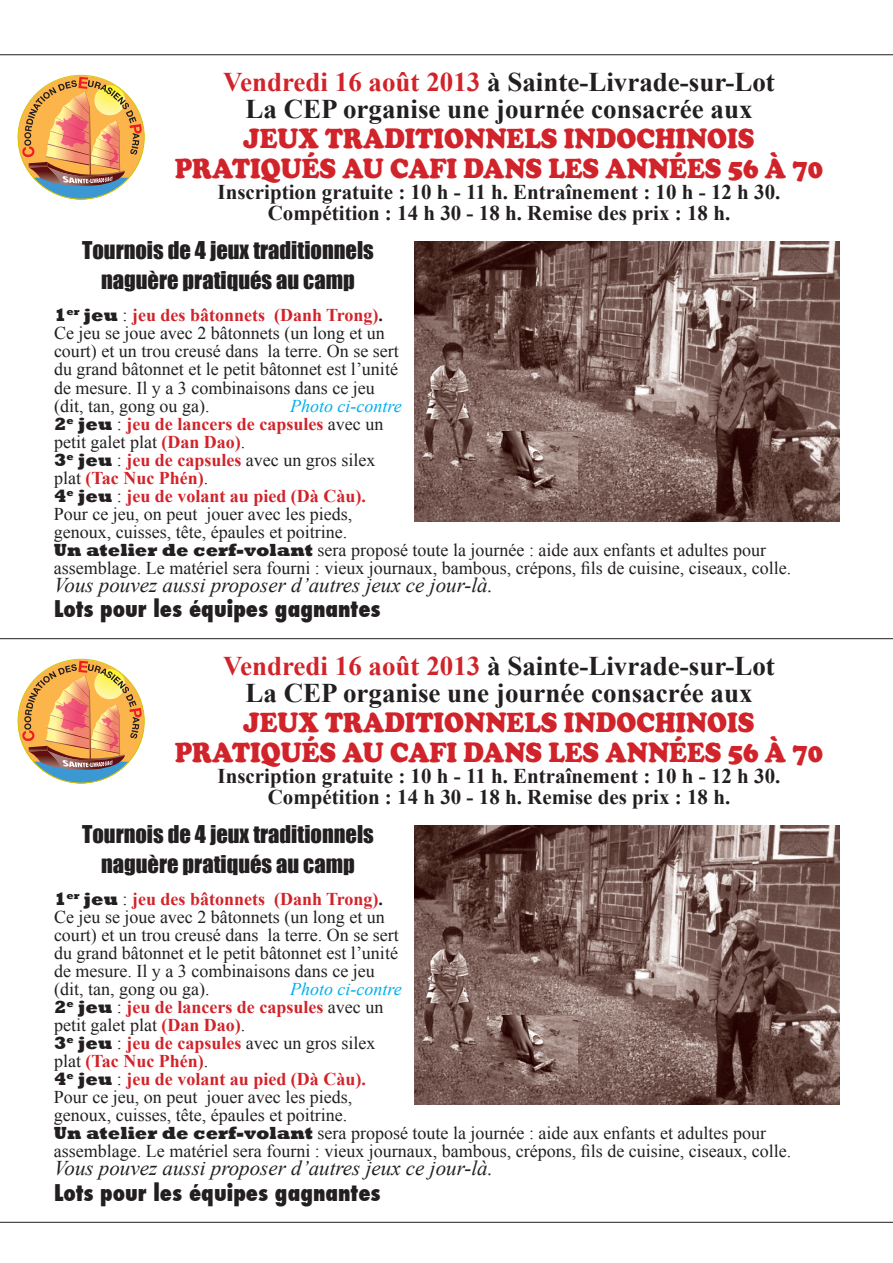
<style>
.page{position:relative;width:893px;height:1263px;background:#fff}
.page>*{position:absolute;margin:0;border:0;box-sizing:border-box;transform-origin:0 0}
.t1{font:900 28.5px "Cooper";color:#d1232a;scale:.9 1}
.t2{font:700 27px/27px "Times New Roman";color:#231f20;text-align:center}
.t3{font:22.5px/30px "Impact";color:#231f20;text-align:center}
.t4{font:800 condensed 22.5px "Futura";color:#231f20}
.t5{font:700 21px/21px "Times New Roman";color:#231f20;text-align:center}
.t6{font:italic 21px "Times New Roman";color:#231f20}
.t7{font:18px/18px "Times New Roman";color:#231f20}
.s1{color:#d1232a}
.s2{font-family:"Rockwell";font-weight:800}
.s3{font-weight:700;color:#d1232a}
.s4{font-weight:700}
.s5{font-style:italic;color:#00aeef}
</style>
<div class="page">
<img style="left:415px;top:241px;width:424px;height:280px">
<img style="left:415px;top:825px;width:424px;height:280px">
<hr style="left:0;top:54px;width:893px;height:1px;background:#231f20">
<hr style="left:0;top:638px;width:893px;height:1px;background:#231f20">
<hr style="left:0;top:1222px;width:893px;height:1px;background:#231f20">
<img style="left:22px;top:77px;width:120px;height:123px">
<img style="left:22px;top:661px;width:120px;height:123px">
<h2 class="t2" style="left:223px;top:68px;width:553px"><span class="s1">Vendredi 16 août 2013</span> à Sainte-Livrade-sur-Lot<br>La CEP organise une journée consacrée aux</h2>
<h1 class="t1" style="left:244px;top:122px;width:377px">JEUX TRADITIONNELS INDO</h1>
<h1 class="t1" style="left:636px;top:122px;width:62px">CHINOIS</h1>
<h1 class="t1" style="left:175px;top:152px;width:40px">PRATI</h1>
<h1 class="t1" style="left:261px;top:152px;width:248px">QUÉS AU CAFI DANS</h1>
<h1 class="t1" style="left:549px;top:152px;width:20px">LES</h1>
<h1 class="t1" style="left:605px;top:152px;width:25px">ANN</h1>
<h1 class="t1" style="left:669px;top:152px;width:173px">ÉES 56 À 70</h1>
<p class="t5" style="left:217px;top:181px;width:564px">Inscription gratuite : 10 h - 11 h. Entraînement : 10 h - 12 h 30.<br>Compétition : 14 h 30 - 18 h. Remise des prix : 18 h.</p>
<p class="t3" style="left:82px;top:235px;width:293px">Tournois de 4 jeux traditionnels naguère pratiqués au camp</p>
<p class="t7" style="left:54px;top:306px;width:346px"><span class="s2">1</span><sup>er</sup> <span class="s2">jeu</span> : <span class="s3">jeu des bâtonnets (Danh Trong)</span><span class="s4">.<br></span>Ce jeu se joue avec 2 bâtonnets (un long et un court) et un trou creusé dans la terre. On se sert du grand bâtonnet et le petit bâtonnet est l’unité de mesure. Il y a 3 combinaisons dans ce jeu (dit, tan, gong ou ga).</p>
<p class="t7" style="left:54px;top:396px;width:739px;text-indent:236px"><span class="s5">Photo ci-contre<br></span><span class="s2">2</span><sup>e</sup> <span class="s2">jeu</span> : <span class="s3">jeu de lancers de capsules</span> avec un<br>petit galet plat <span class="s3">(Dan Dao)</span>.<br><span class="s2">3</span><sup>e</sup> <span class="s2">jeu</span> : <span class="s3">jeu de capsules</span> avec un gros silex<br>plat <span class="s3">(Tac Nuc Phén)</span>.<br><span class="s2">4</span><sup>e</sup> <span class="s2">jeu</span> : <span class="s3">jeu de volant au pied (Dà Càu).<br></span>Pour ce jeu, on peut jouer avec les pieds,<br>genoux, cuisses, tête, épaules et poitrine.<br><span class="s2">Un atelier de cerf-volant</span> sera proposé toute la journée : aide aux enfants et adultes pour assemblage. Le matériel sera fourni : vieux journaux, bambous, crépons, fils de cuisine, ciseaux, colle.</p>
<p class="t6" style="left:54px;top:570px;width:440px">Vous pouvez aussi proposer d’autres jeux ce jour-là.</p>
<p class="t4" style="left:54px;top:593px;width:328px">Lots pour les équipes gagnantes</p>
<h2 class="t2" style="left:223px;top:652px;width:553px"><span class="s1">Vendredi 16 août 2013</span> à Sainte-Livrade-sur-Lot<br>La CEP organise une journée consacrée aux</h2>
<h1 class="t1" style="left:244px;top:706px;width:377px">JEUX TRADITIONNELS INDO</h1>
<h1 class="t1" style="left:636px;top:706px;width:62px">CHINOIS</h1>
<h1 class="t1" style="left:175px;top:736px;width:40px">PRATI</h1>
<h1 class="t1" style="left:261px;top:736px;width:248px">QUÉS AU CAFI DANS</h1>
<h1 class="t1" style="left:549px;top:736px;width:20px">LES</h1>
<h1 class="t1" style="left:605px;top:736px;width:25px">ANN</h1>
<h1 class="t1" style="left:669px;top:736px;width:173px">ÉES 56 À 70</h1>
<p class="t5" style="left:217px;top:765px;width:564px">Inscription gratuite : 10 h - 11 h. Entraînement : 10 h - 12 h 30.<br>Compétition : 14 h 30 - 18 h. Remise des prix : 18 h.</p>
<p class="t3" style="left:82px;top:819px;width:293px">Tournois de 4 jeux traditionnels naguère pratiqués au camp</p>
<p class="t7" style="left:54px;top:890px;width:346px"><span class="s2">1</span><sup>er</sup> <span class="s2">jeu</span> : <span class="s3">jeu des bâtonnets (Danh Trong)</span><span class="s4">.<br></span>Ce jeu se joue avec 2 bâtonnets (un long et un court) et un trou creusé dans la terre. On se sert du grand bâtonnet et le petit bâtonnet est l’unité de mesure. Il y a 3 combinaisons dans ce jeu (dit, tan, gong ou ga).</p>
<p class="t7" style="left:54px;top:980px;width:739px;text-indent:236px"><span class="s5">Photo ci-contre<br></span><span class="s2">2</span><sup>e</sup> <span class="s2">jeu</span> : <span class="s3">jeu de lancers de capsules</span> avec un<br>petit galet plat <span class="s3">(Dan Dao)</span>.<br><span class="s2">3</span><sup>e</sup> <span class="s2">jeu</span> : <span class="s3">jeu de capsules</span> avec un gros silex<br>plat <span class="s3">(Tac Nuc Phén)</span>.<br><span class="s2">4</span><sup>e</sup> <span class="s2">jeu</span> : <span class="s3">jeu de volant au pied (Dà Càu).<br></span>Pour ce jeu, on peut jouer avec les pieds,<br>genoux, cuisses, tête, épaules et poitrine.<br><span class="s2">Un atelier de cerf-volant</span> sera proposé toute la journée : aide aux enfants et adultes pour assemblage. Le matériel sera fourni : vieux journaux, bambous, crépons, fils de cuisine, ciseaux, colle.</p>
<p class="t6" style="left:54px;top:1154px;width:440px">Vous pouvez aussi proposer d’autres jeux ce jour-là.</p>
<p class="t4" style="left:54px;top:1177px;width:328px">Lots pour les équipes gagnantes</p>
</div>
